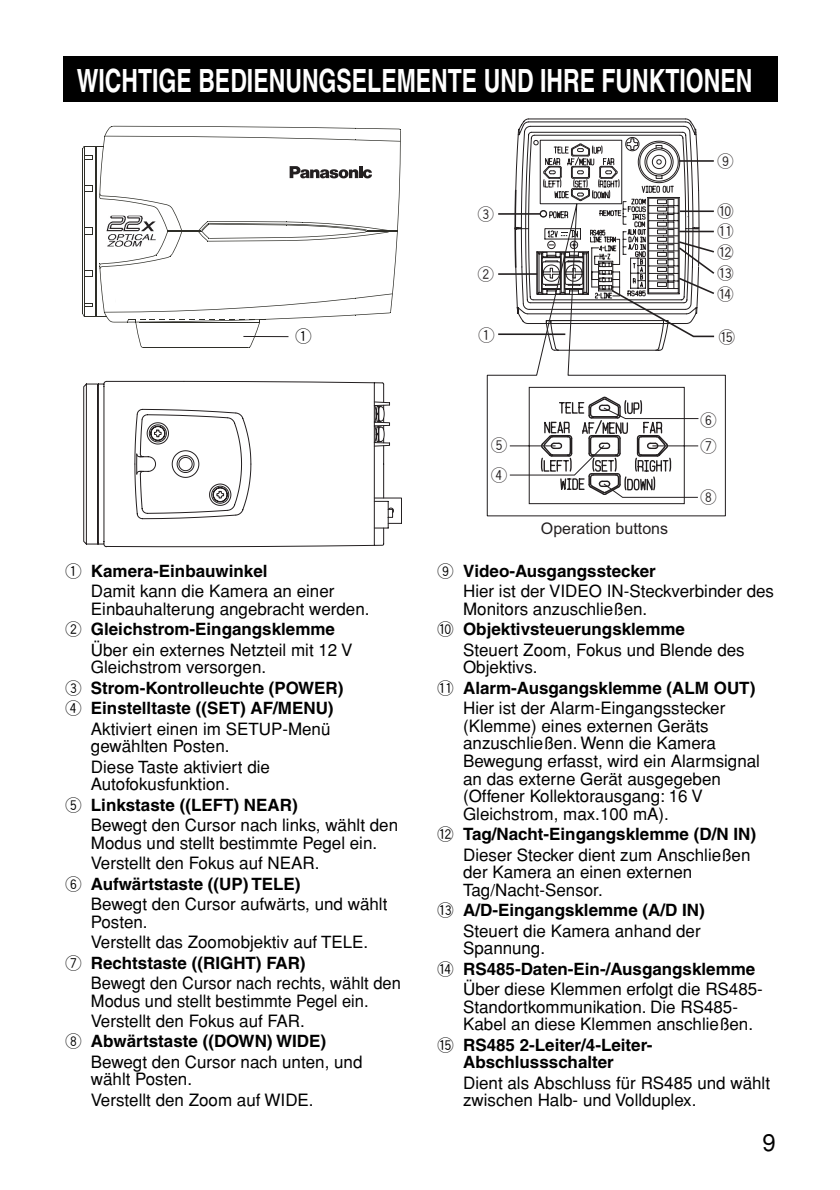
<style>
.page{position:relative;width:840px;height:1190px;background:#fff}
.page>*{position:absolute;margin:0;border:0;box-sizing:border-box;transform-origin:0 0}
.t1{font:700 32px "Helvetica";color:#fff;scale:.72 1}
.t2{font:24px "Helvetica";color:#000}
.t3{font:17px/17.6px "Helvetica";color:#000}
.t4{font:700 17px/20.4px "Helvetica";color:#000;text-align:right}
.t5{font:17px/20px "Amarusuji";color:#231f20}
.t6{font:17px "Amarusuji";color:#000}
.t7{font:16px "Arial";color:#231f20}
.s1{font-family:"Amarusuji"}
.s2{font-weight:700}
.s3{font-family:"Amarusuji";font-weight:400}
.s4{font-weight:400}
</style>
<div class="page">
<div style="left:63px;top:57px;width:715px;height:45px;background:#000"></div>
<svg style="left:385px;top:402px;width:17px;height:127px"></svg>
<svg style="left:83px;top:381px;width:302px;height:165px"></svg>
<svg style="left:486px;top:351px;width:240px;height:166px"></svg>
<svg style="left:509px;top:387px;width:190px;height:118px"></svg>
<svg style="left:498px;top:119px;width:217px;height:232px"></svg>
<svg style="left:82px;top:126px;width:319px;height:222px"></svg>
<h1 class="t1" style="left:77px;top:69px;width:940px">WICHTIGE BEDIENUNGSELEMENTE UND IHRE FUNKTIONEN</h1>
<p class="t6" style="left:296px;top:327px;width:18px">1</p>
<p class="t3" style="left:91px;top:562px;width:245px;line-height:20.4px;text-indent:-26px"><span class="s1">1</span> <span class="s2">Kamera-Einbauwinkel<br></span>Damit kann die Kamera an einer</p>
<p class="t3" style="left:65px;top:600px;width:306px;line-height:20.4px;text-indent:26px">Einbauhalterung angebracht werden.<br><span class="s1">2</span> <span class="s2">Gleichstrom-Eingangsklemme</span></p>
<p class="t3" style="left:91px;top:643px;width:263px">Über ein externes Netzteil mit 12 V<br>Gleichstrom versorgen.</p>
<p class="t4" style="left:65px;top:679px;width:280px"><span class="s3">3</span> Strom-Kontrolleuchte (POWER)</p>
<p class="t4" style="left:65px;top:700px;width:270px"><span class="s3">4</span> Einstelltaste ((SET) AF/MENU)</p>
<p class="t3" style="left:91px;top:721px;width:241px">Aktiviert einen im SETUP-Menü</p>
<p class="t3" style="left:91px;top:738px;width:181px;line-height:20.4px">gewählten Posten.<br>Diese Taste aktiviert die</p>
<p class="t3" style="left:91px;top:777px;width:140px">Autofokusfunktion.</p>
<p class="t4" style="left:65px;top:796px;width:234px"><span class="s3">5</span> Linkstaste ((LEFT) NEAR)</p>
<p class="t3" style="left:91px;top:818px;width:309px">Bewegt den Cursor nach links, wählt den</p>
<p class="t3" style="left:91px;top:836px;width:288px">Modus und stellt bestimmte Pegel ein.</p>
<p class="t3" style="left:91px;top:856px;width:230px">Verstellt den Fokus auf NEAR.</p>
<p class="t4" style="left:65px;top:875px;width:237px"><span class="s3">6</span> Aufwärtstaste ((UP) TELE)</p>
<p class="t3" style="left:91px;top:897px;width:298px">Bewegt den Cursor aufwärts, und wählt</p>
<p class="t3" style="left:91px;top:914px;width:58px">Posten.</p>
<p class="t3" style="left:91px;top:935px;width:279px">Verstellt das Zoomobjektiv auf TELE.</p>
<p class="t4" style="left:65px;top:954px;width:242px"><span class="s3">7</span> Rechtstaste ((RIGHT) FAR)</p>
<p class="t3" style="left:91px;top:976px;width:311px">Bewegt den Cursor nach rechts, wählt den</p>
<p class="t3" style="left:91px;top:993px;width:279px">Modus und stellt bestimmte Pegel ein.</p>
<p class="t3" style="left:91px;top:1014px;width:216px">Verstellt den Fokus auf FAR.</p>
<p class="t4" style="left:65px;top:1033px;width:262px"><span class="s3">8</span> Abwärtstaste ((DOWN) WIDE)</p>
<p class="t3" style="left:91px;top:1055px;width:273px">Bewegt den Cursor nach unten, und</p>
<p class="t3" style="left:91px;top:1071px;width:224px;line-height:20.4px">wählt Posten.<br>Verstellt den Zoom auf WIDE.</p>
<p class="t5" style="left:478px;top:204px;width:18px">3</p>
<p class="t5" style="left:478px;top:264px;width:18px">2</p>
<p class="t5" style="left:478px;top:325px;width:18px">1</p>
<p class="t5" style="left:718px;top:151px;width:18px">9</p>
<p class="t5" style="left:718px;top:201px;width:18px">0 -</p>
<p class="t5" style="left:718px;top:241px;width:18px;line-height:21px">= ~</p>
<p class="t5" style="left:718px;top:284px;width:18px">!</p>
<p class="t5" style="left:719px;top:327px;width:18px">@</p>
<p class="t5" style="left:701px;top:410px;width:18px">6</p>
<p class="t5" style="left:491px;top:435px;width:18px">5</p>
<p class="t5" style="left:701px;top:436px;width:18px">7</p>
<p class="t5" style="left:491px;top:465px;width:18px">4</p>
<p class="t5" style="left:701px;top:487px;width:18px">8</p>
<p class="t7" style="left:541px;top:519px;width:129px">Operation buttons</p>
<p class="t3" style="left:463px;top:562px;width:313px;line-height:20.4px;text-indent:-26px"><span class="s1">9</span> <span class="s2">Video-Ausgangsstecker<br></span>Hier ist der VIDEO IN-Steckverbinder des</p>
<p class="t3" style="left:463px;top:602px;width:186px">Monitors anzuschließen.</p>
<p class="t4" style="left:438px;top:621px;width:249px"><span class="s3">0</span> Objektivsteuerungsklemme</p>
<p class="t3" style="left:463px;top:643px;width:283px">Steuert Zoom, Fokus und Blende des</p>
<p class="t3" style="left:463px;top:660px;width:76px">Objektivs.</p>
<p class="t3" style="left:438px;top:679px;width:319px;line-height:20.4px;text-align:center"><span class="s1">-</span> <span class="s2">Alarm-Ausgangsklemme (ALM OUT)<br></span>Hier ist der Alarm-Eingangsstecker</p>
<p class="t3" style="left:463px;top:719px;width:298px">(Klemme) eines externen Geräts anzuschließen. Wenn die Kamera<br>Bewegung erfasst, wird ein Alarmsignal an das externe Gerät ausgegeben (Offener Kollektorausgang: 16 V<br>Gleichstrom, max.100 mA).</p>
<p class="t3" style="left:463px;top:826px;width:294px;line-height:20.4px;text-indent:-26px"><span class="s1">=</span> <span class="s2">Tag/Nacht-Eingangsklemme (D/N IN)<br></span>Dieser Stecker dient zum Anschließen</p>
<p class="t3" style="left:463px;top:865px;width:231px">der Kamera an einen externen<br>Tag/Nacht-Sensor.</p>
<p class="t4" style="left:438px;top:902px;width:269px"><span class="s3">~</span> A/D-Eingangsklemme (A/D IN)<br><span class="s4">Steuert die Kamera anhand der</span></p>
<p class="t3" style="left:463px;top:941px;width:84px">Spannung.</p>
<p class="t4" style="left:438px;top:960px;width:319px"><span class="s3">!</span> RS485-Daten-Ein-/Ausgangsklemme</p>
<p class="t3" style="left:463px;top:982px;width:301px">Über diese Klemmen erfolgt die RS485-</p>
<p class="t3" style="left:463px;top:1000px;width:292px">Standortkommunikation. Die RS485-<br>Kabel an diese Klemmen anschließen.</p>
<p class="t4" style="left:463px;top:1038px;width:191px;line-height:17.6px;text-align:left;text-indent:-26px"><span class="s3">@</span> RS485 2-Leiter/4-Leiter-<br>Abschlussschalter</p>
<p class="t3" style="left:463px;top:1076px;width:309px">Dient als Abschluss für RS485 und wählt zwischen Halb- und Vollduplex.</p>
<h2 class="t2" style="left:762px;top:1134px;width:15px">9</h2>
</div>
